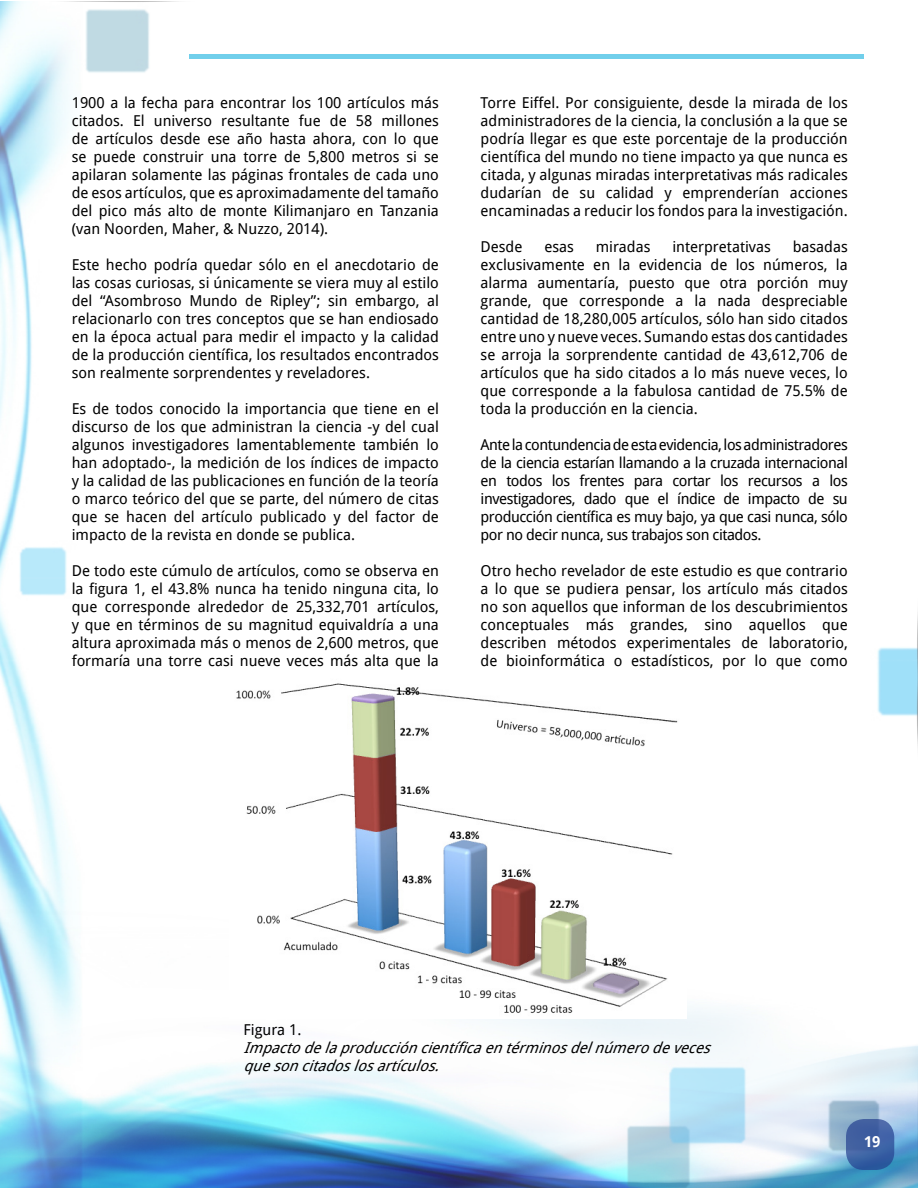
<style>
.page{position:relative;width:918px;height:1188px;background:#fff}
.page>*{position:absolute;margin:0;border:0;box-sizing:border-box;transform-origin:0 0}
.t1{font:15px/18px "Droid Sans";color:#000;text-align:justify}
.t2{font:italic 15px/18px "Droid Sans";color:#000}
.t3{font:700 15px "Droid Sans";color:#fff}
</style>
<div class="page">
<img style="left:0;top:2px;width:918px;height:1186px">
<hr style="left:189px;top:55px;width:675px;height:4px;background:#71cfeb">
<svg style="left:846px;top:1119px;width:48px;height:51px;background:#3c5fa2"></svg>
<img style="left:230px;top:674px;width:456px;height:345px">
<p class="t1" style="left:72px;top:93px;width:369px">1900 a la fecha para encontrar los 100 artículos más citados. El universo resultante fue de 58 millones de artículos desde ese año hasta ahora, con lo que se puede construir una torre de 5,800 metros si se apilaran solamente las páginas frontales de cada uno de esos artículos, que es aproximadamente del tamaño del pico más alto de monte Kilimanjaro en Tanzania (van Noorden, Maher, &amp; Nuzzo, 2014).</p>
<p class="t1" style="left:72px;top:255px;width:369px">Este hecho podría quedar sólo en el anecdotario de las cosas curiosas, si únicamente se viera muy al estilo del “Asombroso Mundo de Ripley”; sin embargo, al relacionarlo con tres conceptos que se han endiosado en la época actual para medir el impacto y la calidad de la producción científica, los resultados encontrados son realmente sorprendentes y reveladores.</p>
<p class="t1" style="left:72px;top:399px;width:369px">Es de todos conocido la importancia que tiene en el discurso de los que administran la ciencia -y del cual algunos investigadores lamentablemente también lo han adoptado-, la medición de los índices de impacto y la calidad de las publicaciones en función de la teoría o marco teórico del que se parte, del número de citas que se hacen del artículo publicado y del factor de impacto de la revista en donde se publica.</p>
<p class="t1" style="left:72px;top:561px;width:369px">De todo este cúmulo de artículos, como se observa en la figura 1, el 43.8% nunca ha tenido ninguna cita, lo que corresponde alrededor de 25,332,701 artículos, y que en términos de su magnitud equivaldría a una altura aproximada más o menos de 2,600 metros, que formaría una torre casi nueve veces más alta que la</p>
<p class="t1" style="left:481px;top:93px;width:369px">Torre Eiffel. Por consiguiente, desde la mirada de los administradores de la ciencia, la conclusión a la que se podría llegar es que este porcentaje de la producción científica del mundo no tiene impacto ya que nunca es citada, y algunas miradas interpretativas más radicales dudarían de su calidad y emprenderían acciones encaminadas a reducir los fondos para la investigación.</p>
<p class="t1" style="left:481px;top:237px;width:43px">Desde</p>
<p class="t1" style="left:544px;top:237px;width:31px">esas</p>
<p class="t1" style="left:596px;top:237px;width:56px">miradas</p>
<p class="t1" style="left:672px;top:237px;width:100px">interpretativas</p>
<p class="t1" style="left:481px;top:237px;width:369px;text-indent:312px">basadas exclusivamente en la evidencia de los números, la alarma aumentaría, puesto que otra porción muy grande, que corresponde a la nada despreciable cantidad de 18,280,005 artículos, sólo han sido citados entre uno y nueve veces. Sumando estas dos cantidades se arroja la sorprendente cantidad de 43,612,706 de artículos que ha sido citados a lo más nueve veces, lo que corresponde a la fabulosa cantidad de 75.5% de toda la producción en la ciencia.</p>
<p class="t1" style="left:481px;top:435px;width:369px">Ante la contundencia de esta evidencia, los administradores de la ciencia estarían llamando a la cruzada internacional en todos los frentes para cortar los recursos a los investigadores, dado que el índice de impacto de su producción científica es muy bajo, ya que casi nunca, sólo por no decir nunca, sus trabajos son citados.</p>
<p class="t1" style="left:481px;top:561px;width:369px">Otro hecho revelador de este estudio es que contrario a lo que se pudiera pensar, los artículo más citados no son aquellos que informan de los descubrimientos conceptuales más grandes, sino aquellos que describen métodos experimentales de laboratorio, de bioinformática o estadísticos, por lo que como</p>
<p class="t1" style="left:244px;top:1020px;width:59px">Figura 1.</p>
<p class="t2" style="left:244px;top:1038px;width:475px">Impactodelaproduccióncientíficaentérminosdelnúmerodeveces quesoncitadoslosartículos.</p>
<p class="t3" style="left:864px;top:1131px;width:18px">19</p>
</div>
